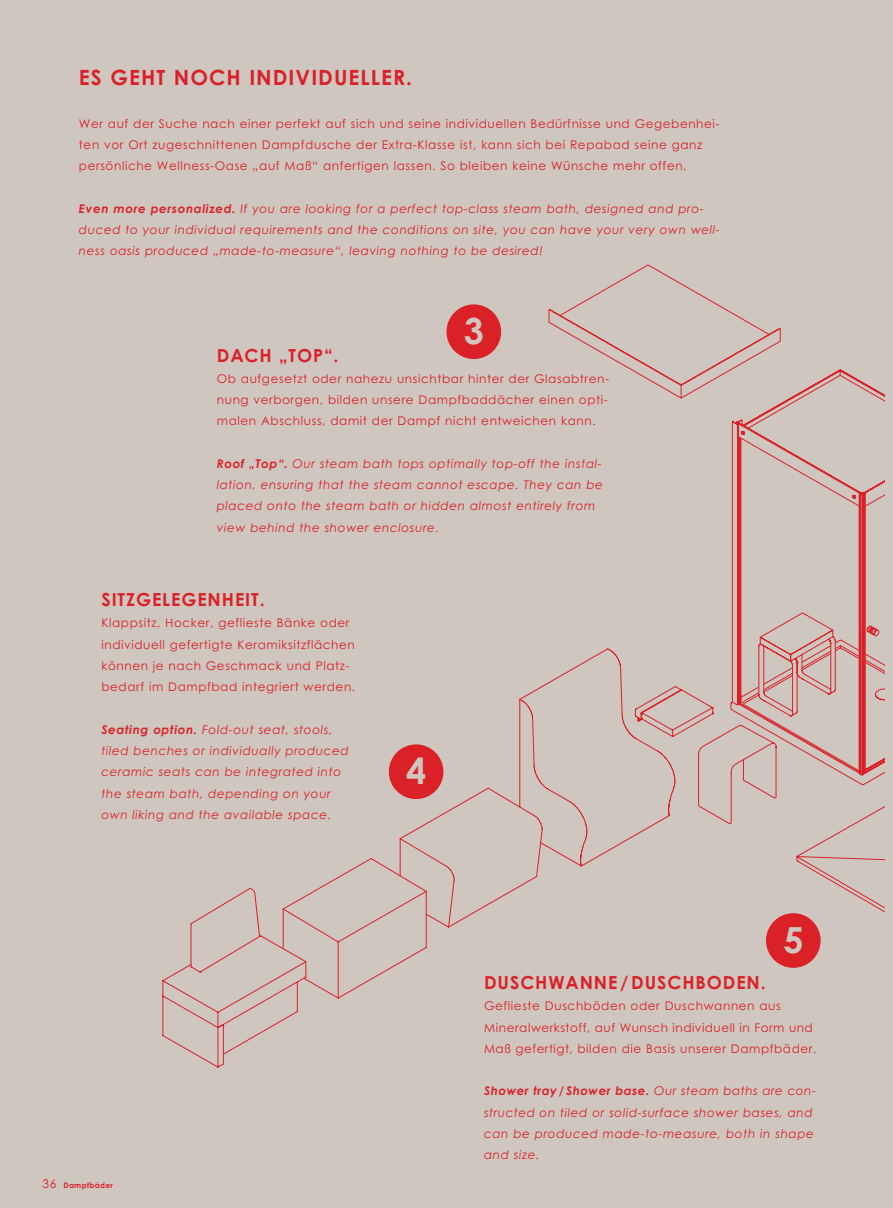
<style>
.page{position:relative;width:893px;height:1208px;background:#cfc6bf}
.page>*{position:absolute;margin:0;border:0;box-sizing:border-box;transform-origin:0 0}
.Fliestext_deutsch{font:700 36px "Century Gothic";color:#cfc6bf}
.t1{font:700 21px "Century Gothic";letter-spacing:.05em;color:#da2128}
.Fliestext_deutsch-2{font:700 18px "Century Gothic";letter-spacing:.05em;color:#da2128}
.Fliestext_deutsch-3{font:12px/21.3px "Century Gothic";letter-spacing:.05em;color:#da2128}
.Fliestext_deutsch-4{font:italic 12px/21.3px "Century Gothic";letter-spacing:.05em;color:#da2128}
.Fliestext_deutsch-5{font:italic 700 12px "Century Gothic";letter-spacing:.04em;color:#da2128}
.t2{font:700 7.5px "Century Gothic";letter-spacing:.05em;color:#da2128}
.s1{font-weight:700}
.s2{font-weight:400;font-size:12px}
.s3{font-weight:400}
</style>
<div class="page">
<svg style="left:162px;top:648px;width:460px;height:420px"></svg>
<svg style="left:282px;top:685px;width:495px;height:314px"></svg>
<svg style="left:548px;top:264px;width:336px;height:366px"></svg>
<svg style="left:740px;top:431px;width:144px;height:494px"></svg>
<div style="left:389px;top:744px;width:54px;height:55px;background:#da2128;border-radius:50%"></div>
<div style="left:766px;top:913px;width:55px;height:55px;background:#da2128;border-radius:50%"></div>
<div style="left:446px;top:304px;width:55px;height:55px;background:#da2128;border-radius:50%"></div>
<p class="t1" style="left:79px;top:64px;width:335px">ES GEHT NOCH INDIVIDUELLER.</p>
<p class="Fliestext_deutsch-3" style="left:79px;top:112px;width:642px">Wer auf der Suche nach einer perfekt auf sich und seine individuellen Bedürfnisse und Gegebenhei&shy;ten vor Ort zugeschnittenen Dampfdusche der Extra-Klasse ist, kann sich bei Repabad seine ganz</p>
<p class="Fliestext_deutsch-3" style="left:79px;top:155px;width:609px">persönliche Wellness-Oase „auf Maß“ anfertigen lassen. So bleiben keine Wünsche mehr offen.</p>
<p class="Fliestext_deutsch-4" style="left:79px;top:198px;width:642px"><span class="s1">Even more personalized.</span> If you are looking for a perfect top-class steam bath, designed and pro&shy;duced to your individual requirements and the conditions on site, you can have your very own well&shy;ness oasis produced „made-to-measure“, leaving nothing to be desired!</p>
<p class="Fliestext_deutsch" style="left:464px;top:308px;width:22px">3</p>
<p class="Fliestext_deutsch-2" style="left:217px;top:344px;width:123px">DACH „TOP“.</p>
<p class="Fliestext_deutsch-3" style="left:217px;top:368px;width:394px;text-align:justify">Ob aufgesetzt oder nahezu unsichtbar hinter der Glasabtren&shy;nung verborgen, bilden unsere Dampfbaddächer einen opti&shy;malen Abschluss, damit der Dampf nicht entweichen kann.</p>
<p class="Fliestext_deutsch-4" style="left:217px;top:453px;width:388px"><span class="s1">Roof „Top“.</span> Our steam bath tops optimally top-off the instal&shy;lation, ensuring that the steam cannot escape. They can be placed onto the steam bath or hidden almost entirely from view behind the shower enclosure.</p>
<p class="Fliestext_deutsch-2" style="left:101px;top:588px;width:165px">SITZGELEGENHEIT.</p>
<p class="Fliestext_deutsch-3" style="left:101px;top:612px;width:255px">Klappsitz, Hocker, geflieste Bänke oder individuell gefertigte Keramiksitzflächen können je nach Geschmack und Platz&shy;bedarf im Dampfbad integriert werden.</p>
<p class="Fliestext_deutsch-4" style="left:101px;top:718px;width:233px"><span class="s1">Seating option.</span> Fold-out seat, stools,</p>
<p class="Fliestext_deutsch-4" style="left:101px;top:740px;width:249px">tiled benches or individually produced ceramic seats can be integrated into</p>
<p class="Fliestext_deutsch-4" style="left:101px;top:782px;width:231px">the steam bath, depending on your</p>
<p class="Fliestext_deutsch-4" style="left:101px;top:803px;width:231px">own liking and the available space.</p>
<p class="Fliestext_deutsch" style="left:406px;top:748px;width:22px">4</p>
<p class="t2" style="left:43px;top:1180px;width:72px"><span class="s2">36</span> Dampfbäder</p>
<p class="Fliestext_deutsch" style="left:783px;top:917px;width:22px">5</p>
<p class="Fliestext_deutsch-2" style="left:484px;top:971px;width:283px">DUSCHWANNE/DUSCHBODEN.</p>
<p class="Fliestext_deutsch-3" style="left:484px;top:995px;width:298px">Geflieste Duschböden oder Duschwannen aus</p>
<p class="Fliestext_deutsch-3" style="left:484px;top:1016px;width:330px">Mineralwerkstoff, auf Wunsch individuell in Form und</p>
<p class="Fliestext_deutsch-3" style="left:484px;top:1037px;width:334px">Maß gefertigt, bilden die Basis unserer Dampfbäder.</p>
<p class="Fliestext_deutsch-5" style="left:484px;top:1083px;width:333px">Shower tray/Shower base. <span class="s3">Our steam baths are con-</span></p>
<p class="Fliestext_deutsch-4" style="left:484px;top:1101px;width:330px">structed on tiled or solid-surface shower bases, and</p>
<p class="Fliestext_deutsch-4" style="left:484px;top:1122px;width:331px">can be produced made-to-measure, both in shape</p>
<p class="Fliestext_deutsch-4" style="left:484px;top:1144px;width:57px">and size.</p>
</div>
